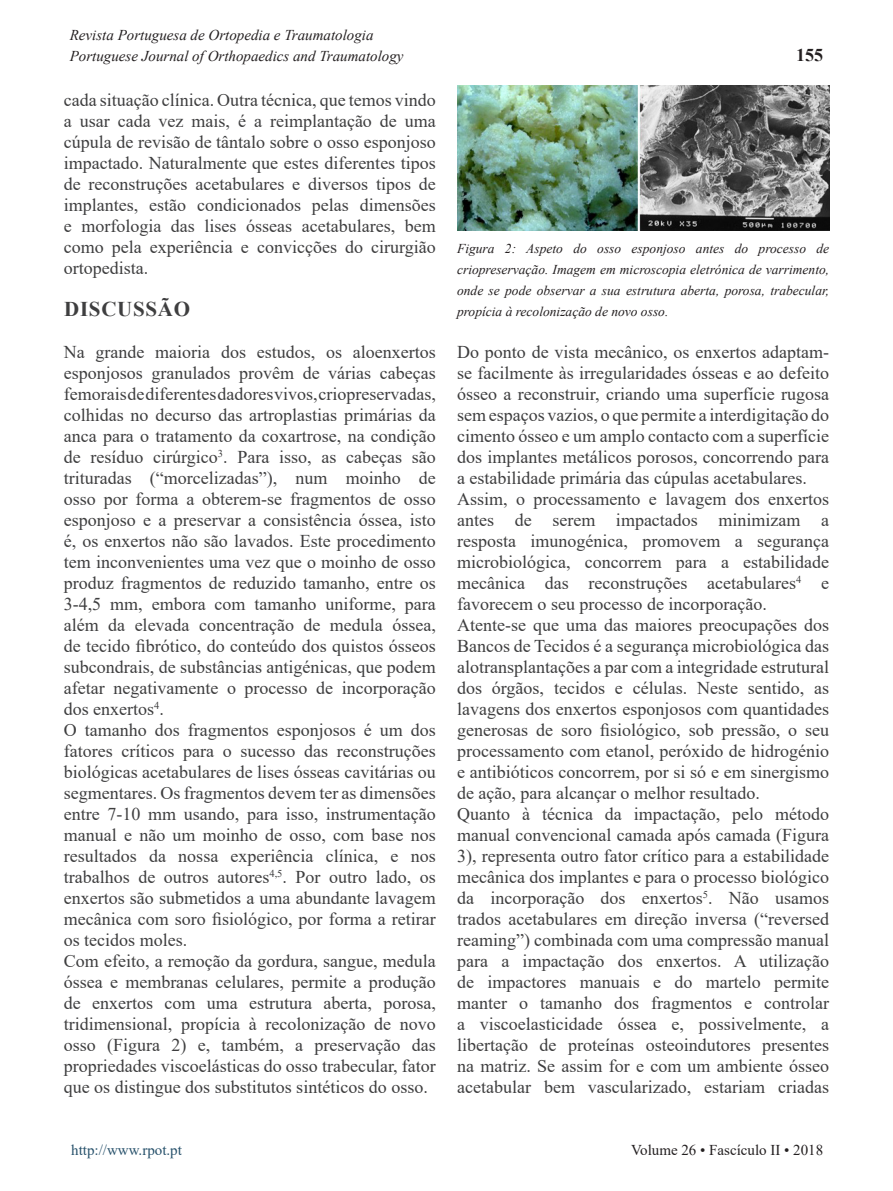
<style>
.page{position:relative;width:893px;height:1191px;background:#fff}
.page>*{position:absolute;margin:0;border:0;box-sizing:border-box;transform-origin:0 0}
.Títulos_Gerais_-_Niv{font:700 21px "Times New Roman";letter-spacing:.035em;color:#3e3e3f}
.Parágrafo_Geral{font:18px/21px "Times New Roman";color:#3e3e3f;text-align:justify}
.t1{font:700 18px "Times New Roman";color:#231f20}
.t2{font:italic 15px/21px "Times New Roman";color:#231f20}
.t3{font:15px "Times New Roman";color:#231f20}
.t4{font:15px "Times New Roman";color:#27516b}
.legendas{font:italic 13.5px/21px "Times New Roman";color:#231f20;text-align:justify}
</style>
<div class="page">
<img style="left:457px;top:85px;width:372px;height:145px">
<p class="t2" style="left:70px;top:24px;width:335px">Revista Portuguesa de Ortopedia e Traumatologia<br>Portuguese Journal of Orthopaedics and Traumatology</p>
<p class="Parágrafo_Geral" style="left:64px;top:89px;width:374px">cada situação clínica. Outra técnica, que temos vindo a usar cada vez mais, é a reimplantação de uma cúpula de revisão de tântalo sobre o osso esponjoso impactado. Naturalmente que estes diferentes tipos de reconstruções acetabulares e diversos tipos de implantes, estão condicionados pelas dimensões e morfologia das lises ósseas acetabulares, bem como pela experiência e convicções do cirurgião ortopedista.</p>
<p class="Títulos_Gerais_-_Niv" style="left:64px;top:294px;width:128px">DISCUSSÃO</p>
<p class="Parágrafo_Geral" style="left:64px;top:341px;width:374px">Na grande maioria dos estudos, os aloenxertos esponjosos granulados provêm de várias cabeças femorais de diferentes dadores vivos, criopreservadas, colhidas no decurso das artroplastias primárias da anca para o tratamento da coxartrose, na condição de resíduo cirúrgico<sup>3</sup>. Para isso, as cabeças são trituradas (“morcelizadas”), num moinho de osso por forma a obterem-se fragmentos de osso esponjoso e a preservar a consistência óssea, isto é, os enxertos não são lavados. Este procedimento tem inconvenientes uma vez que o moinho de osso produz fragmentos de reduzido tamanho, entre os 3-4,5 mm, embora com tamanho uniforme, para além da elevada concentração de medula óssea, de tecido fibrótico, do conteúdo dos quistos ósseos subcondrais, de substâncias antigénicas, que podem afetar negativamente o processo de incorporação dos enxertos<sup>4</sup>.</p>
<p class="Parágrafo_Geral" style="left:64px;top:719px;width:374px">O tamanho dos fragmentos esponjosos é um dos fatores críticos para o sucesso das reconstruções biológicas acetabulares de lises ósseas cavitárias ou segmentares. Os fragmentos devem ter as dimensões entre 7-10 mm usando, para isso, instrumentação manual e não um moinho de osso, com base nos resultados da nossa experiência clínica, e nos trabalhos de outros autores<sup>4,5</sup>. Por outro lado, os enxertos são submetidos a uma abundante lavagem mecânica com soro fisiológico, por forma a retirar os tecidos moles.</p>
<p class="Parágrafo_Geral" style="left:64px;top:950px;width:374px">Com efeito, a remoção da gordura, sangue, medula óssea e membranas celulares, permite a produção de enxertos com uma estrutura aberta, porosa, tridimensional, propícia à recolonização de novo osso (Figura 2) e, também, a preservação das propriedades viscoelásticas do osso trabecular, fator que os distingue dos substitutos sintéticos do osso.</p>
<p class="t1" style="left:796px;top:42px;width:28px">155</p>
<p class="legendas" style="left:457px;top:238px;width:374px">Figura 2: Aspeto do osso esponjoso antes do processo de criopreservação. Imagem em microscopia eletrónica de varrimento, onde se pode observar a sua estrutura aberta, porosa, trabecular, propícia à recolonização de novo osso.</p>
<p class="Parágrafo_Geral" style="left:457px;top:341px;width:374px">Do ponto de vista mecânico, os enxertos adaptam&shy;se facilmente às irregularidades ósseas e ao defeito ósseo a reconstruir, criando uma superfície rugosa sem espaços vazios, o que permite a interdigitação do cimento ósseo e um amplo contacto com a superfície dos implantes metálicos porosos, concorrendo para a estabilidade primária das cúpulas acetabulares.</p>
<p class="Parágrafo_Geral" style="left:457px;top:488px;width:374px">Assim, o processamento e lavagem dos enxertos antes de serem impactados minimizam a resposta imunogénica, promovem a segurança microbiológica, concorrem para a estabilidade mecânica das reconstruções acetabulares<sup>4</sup> e favorecem o seu processo de incorporação.</p>
<p class="Parágrafo_Geral" style="left:457px;top:614px;width:374px">Atente-se que uma das maiores preocupações dos Bancos de Tecidos é a segurança microbiológica das alotransplantações a par com a integridade estrutural dos órgãos, tecidos e células. Neste sentido, as lavagens dos enxertos esponjosos com quantidades generosas de soro fisiológico, sob pressão, o seu processamento com etanol, peróxido de hidrogénio e antibióticos concorrem, por si só e em sinergismo de ação, para alcançar o melhor resultado.</p>
<p class="Parágrafo_Geral" style="left:457px;top:803px;width:374px">Quanto à técnica da impactação, pelo método manual convencional camada após camada (Figura 3), representa outro fator crítico para a estabilidade mecânica dos implantes e para o processo biológico da incorporação dos enxertos<sup>5</sup>. Não usamos trados acetabulares em direção inversa (“reversed reaming”) combinada com uma compressão manual para a impactação dos enxertos. A utilização de impactores manuais e do martelo permite manter o tamanho dos fragmentos e controlar a viscoelasticidade óssea e, possivelmente, a libertação de proteínas osteoindutores presentes na matriz. Se assim for e com um ambiente ósseo acetabular bem vascularizado, estariam criadas</p>
<p class="t4" style="left:71px;top:1139px;width:112px">http://www.rpot.pt</p>
<p class="t3" style="left:631px;top:1139px;width:193px">Volume 26 • Fascículo II • 2018</p>
</div>
